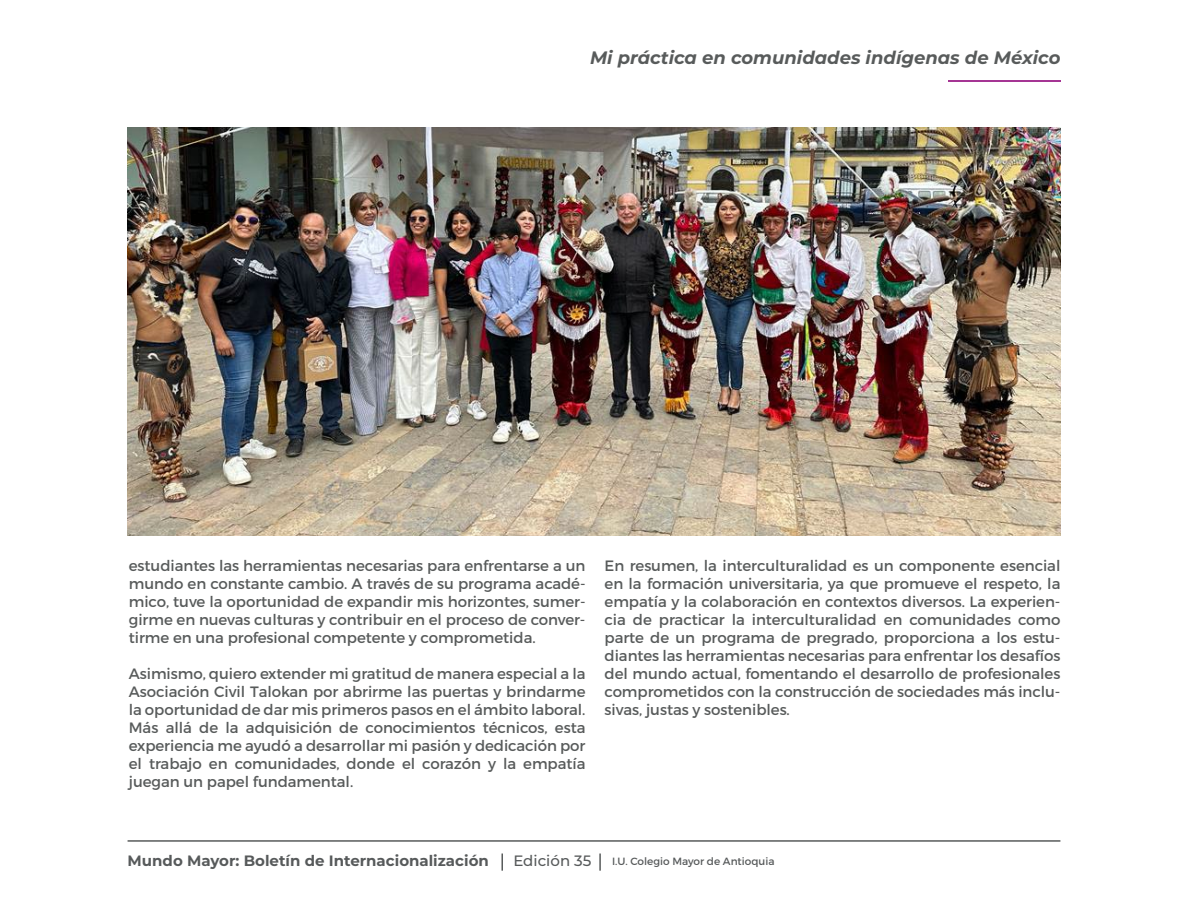
<style>
.page{position:relative;width:1188px;height:918px;background:#fff}
.page>*{position:absolute;margin:0;border:0;box-sizing:border-box;transform-origin:0 0}
.t1{font:italic 700 18px "Montserrat";color:#585b5b}
.t2{font:18px "Montserrat";color:#575a5b}
.t3{font:15px/18px "Montserrat";letter-spacing:-.005em;color:#585b5b;text-align:justify}
.t4{font:700 15px "Montserrat";color:#575a5b}
.t5{font:500 15px "Montserrat";color:#575a5b}
.t6{font:10.5px "Montserrat";color:#575a5b}
</style>
<div class="page">
<img style="left:128px;top:128px;width:932px;height:407px">
<svg style="left:599px;top:854px;width:2px;height:17px"></svg>
<hr style="left:948px;top:81px;width:112px;height:1px;background:#a53594">
<svg style="left:501px;top:854px;width:2px;height:17px"></svg>
<hr style="left:128px;top:840px;width:932px;height:2px;background:#585b5b">
<p class="t1" style="left:590px;top:45px;width:472px">Mi práctica en comunidades indígenas de México</p>
<p class="t3" style="left:129px;top:556px;width:458px">estudiantes las herramientas necesarias para enfrentarse a un mundo en constante cambio. A través de su programa acadé&shy;mico, tuve la oportunidad de expandir mis horizontes, sumer&shy;girme en nuevas culturas y contribuir en el proceso de conver&shy;tirme en una profesional competente y comprometida.</p>
<p class="t3" style="left:129px;top:664px;width:458px">Asimismo, quiero extender mi gratitud de manera especial a la Asociación Civil Talokan por abrirme las puertas y brindarme la oportunidad de dar mis primeros pasos en el ámbito laboral.<br>Más allá de la adquisición de conocimientos técnicos, esta experiencia me ayudó a desarrollar mi pasión y dedicación por el trabajo en comunidades, donde el corazón y la empatía juegan un papel fundamental.</p>
<p class="t3" style="left:605px;top:556px;width:457px">En resumen, la interculturalidad es un componente esencial en la formación universitaria, ya que promueve el respeto, la empatía y la colaboración en contextos diversos. La experien&shy;cia de practicar la interculturalidad en comunidades como parte de un programa de pregrado, proporciona a los estu&shy;diantes las herramientas necesarias para enfrentar los desafíos del mundo actual, fomentando el desarrollo de profesionales comprometidos con la construcción de sociedades más inclu&shy;sivas, justas y sostenibles.</p>
<p class="t4" style="left:128px;top:850px;width:363px">Mundo Mayor: Boletín de Internacionalización</p>
<p class="t2" style="left:129px;top:850px;width:24px">07</p>
<p class="t5" style="left:513px;top:851px;width:79px">Edición 35</p>
<p class="t6" style="left:612px;top:855px;width:164px">I.U. Colegio Mayor de Antioquia</p>
</div>
